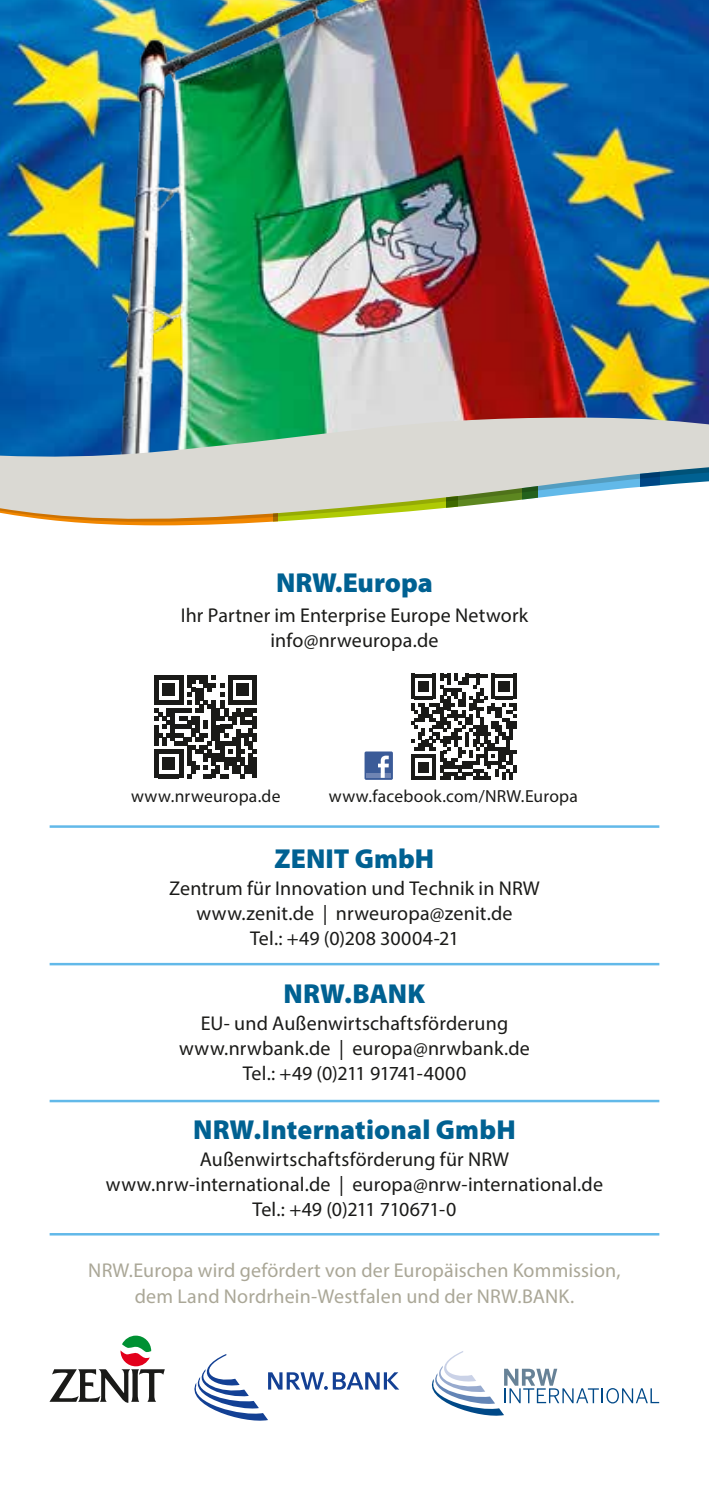
<style>
.page{position:relative;width:709px;height:1489px;background:#fff}
.page>*{position:absolute;margin:0;border:0;box-sizing:border-box;transform-origin:0 0}
.t1{font:900 27.5px "Myriad Pro";color:#006192}
.t2{font:20px/25px "Myriad Pro";letter-spacing:.01em;color:#1a1a18;text-align:center}
.t3{font:20px/26px "Myriad Pro";letter-spacing:.01em;color:#aaa797;text-align:center}
.t4{font:17.5px "Myriad Pro";letter-spacing:.015em;color:#1a1a18}
</style>
<div class="page">
<svg style="left:411px;top:673px;width:105px;height:106px"></svg>
<svg style="left:154px;top:675px;width:103px;height:103px"></svg>
<img style="left:0;top:0;width:709px;height:417px">
<img style="left:81px;top:0;width:546px;height:417px">
<svg style="left:50px;top:1335px;width:115px;height:67px"></svg>
<svg style="left:194px;top:1354px;width:205px;height:66px"></svg>
<svg style="left:432px;top:1351px;width:227px;height:64px"></svg>
<svg style="left:0;top:417px;width:709px;height:50px;background:#a2bcbe"></svg>
<svg style="left:0;top:467px;width:273px;height:58px;background:#dcd0bd"></svg>
<svg style="left:273px;top:467px;width:173px;height:55px;background:#d5d8b5"></svg>
<svg style="left:446px;top:467px;width:76px;height:41px;background:#b9c3a5"></svg>
<svg style="left:522px;top:467px;width:118px;height:33px"></svg>
<svg style="left:640px;top:467px;width:69px;height:20px"></svg>
<hr style="left:50px;top:1099px;width:609px;height:3px;background:#62b9e9">
<hr style="left:50px;top:962px;width:609px;height:3px;background:#62b9e9">
<hr style="left:50px;top:825px;width:609px;height:2px;background:#62b9e9">
<div style="left:364px;top:751px;width:29px;height:28px;background:#3b5b98;border-radius:2px"></div>
<hr style="left:366px;top:773px;width:25px;height:4px;background:#6f84b3">
<svg style="left:378px;top:755px;width:11px;height:22px"></svg>
<hr style="left:50px;top:1232px;width:609px;height:3px;background:#62b9e9">
<h1 class="t1" style="left:276px;top:564px;width:158px">NRW.Europa</h1>
<p class="t2" style="left:181px;top:602px;width:349px">Ihr Partner im Enterprise Europe Network info@nrweuropa.de</p>
<p class="t4" style="left:131px;top:785px;width:151px">www.nrweuropa.de</p>
<p class="t4" style="left:329px;top:785px;width:251px">www.facebook.com/NRW.Europa</p>
<h1 class="t1" style="left:275px;top:840px;width:161px">ZENIT GmbH</h1>
<p class="t2" style="left:169px;top:875px;width:372px">Zentrum für Innovation und Technik in NRW www.zenit.de | nrweuropa@zenit.de<br>Tel.: +49 (0)208 30004-21</p>
<h1 class="t1" style="left:284px;top:975px;width:143px">NRW.BANK</h1>
<p class="t2" style="left:179px;top:1010px;width:352px">EU- und Außenwirtschaftsförderung www.nrwbank.de | europa@nrwbank.de<br>Tel.: +49 (0)211 91741-4000</p>
<h1 class="t1" style="left:193px;top:1110px;width:324px">NRW.International GmbH</h1>
<p class="t2" style="left:106px;top:1146px;width:498px">Außenwirtschaftsförderung für NRW www.nrw-international.de | europa@nrw-international.de<br>Tel.: +49 (0)211 710671-0</p>
<p class="t3" style="left:88px;top:1256px;width:534px">NRW.Europa wird gefördert von der Europäischen Kommission, dem Land Nordrhein-Westfalen und der NRW.BANK.</p>
</div>
